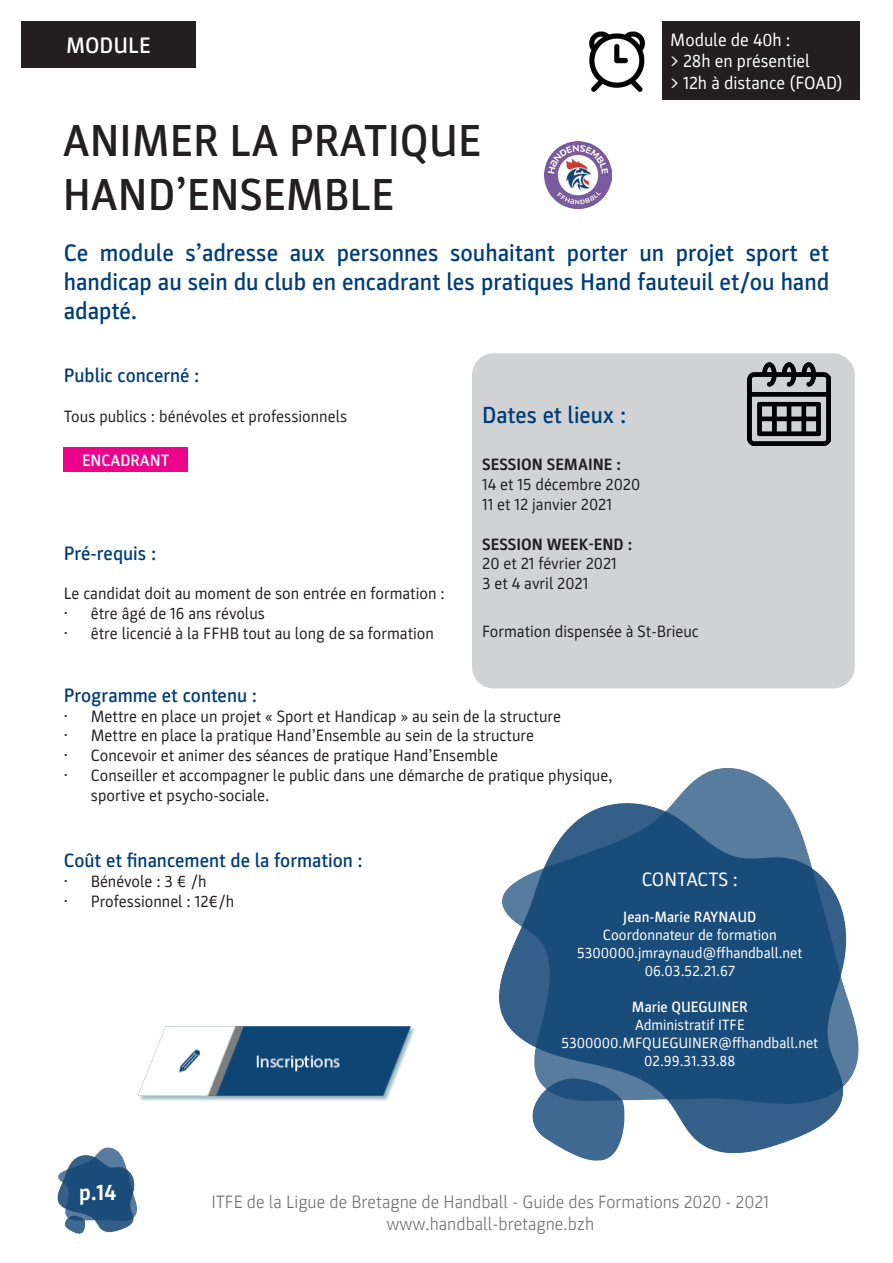
<style>
.page{position:relative;width:893px;height:1263px;background:#fff}
.page>*{position:absolute;margin:0;border:0;box-sizing:border-box;transform-origin:0 0}
.t1{font:500 45px/54px "Parka";color:#231f20}
.t2{font:500 24px/28.8px "Parka";color:#003d76;text-align:justify}
.t3{font:500 23.4px "Parka";color:#003d76}
.t4{font:500 22.5px "Parka";color:#fff}
.t5{font:700 22.5px "Parka";color:#fff}
.t6{font:500 19.5px "Parka";color:#003d76}
.t7{font:19.5px "Parka";color:#fff}
.t8{font:300 18px/21.6px "Parka";color:#6c6d70;text-align:center}
.t9{font:18px/21.6px "Parka";color:#fff}
.t10{font:16.5px/19.8px "Parka";color:#231f20}
.t11{font:700 16.5px "Parka";color:#231f20}
.t12{font:500 16.5px "Parka";color:#fff}
.t13{font:15px/18px "Parka";color:#fff;text-align:center}
.t14{font:500 15px "Parka";color:#fff}
</style>
<div class="page">
<img style="left:57px;top:1147px;width:80px;height:87px">
<div style="left:64px;top:447px;width:124px;height:25px;background:#ed028c"></div>
<div style="left:472px;top:353px;width:383px;height:335px;background:#d1d2d4;border-radius:22px"></div>
<div style="left:21px;top:21px;width:175px;height:47px;background:#231f20"></div>
<div style="left:662px;top:21px;width:197px;height:79px;background:#231f20"></div>
<img style="left:499px;top:768px;width:360px;height:393px">
<img style="left:747px;top:362px;width:83px;height:83px">
<img style="left:589px;top:31px;width:57px;height:61px">
<img style="left:545px;top:141px;width:67px;height:67px">
<img style="left:138px;top:1026px;width:277px;height:75px">
<h3 class="t4" style="left:66px;top:33px;width:86px">MODULE</h3>
<p class="t9" style="left:670px;top:29px;width:174px">Module de 40h :<br>&gt; 28h en présentiel<br>&gt; 12h à distance (FOAD)</p>
<h1 class="t1" style="left:63px;top:114px;width:420px">ANIMER LA PRATIQUE<br>HAND’ENSEMBLE</h1>
<h2 class="t2" style="left:64px;top:239px;width:767px">Ce module s’adresse aux personnes souhaitant porter un projet sport et handicap au sein du club en encadrant les pratiques Hand fauteuil et/ou hand adapté.</h2>
<p class="t6" style="left:64px;top:364px;width:137px">Public concerné :</p>
<p class="t10" style="left:64px;top:406px;width:285px">Tous publics : bénévoles et professionnels</p>
<p class="t12" style="left:82px;top:451px;width:89px">ENCADRANT</p>
<p class="t6" style="left:64px;top:542px;width:94px">Pré-requis :</p>
<p class="t10" style="left:64px;top:584px;width:383px">Le candidat doit au moment de son entrée en formation :</p>
<p class="t10" style="left:64px;top:603px;width:203px">• être âgé de 16 ans révolus</p>
<p class="t10" style="left:64px;top:623px;width:372px">• être licencié à la FFHB tout au long de sa formation</p>
<h3 class="t3" style="left:482px;top:402px;width:146px">Dates et lieux :</h3>
<p class="t11" style="left:482px;top:456px;width:140px">SESSION SEMAINE :</p>
<p class="t10" style="left:482px;top:475px;width:160px">14 et 15 décembre 2020<br>11 et 12 janvier 2021</p>
<p class="t11" style="left:482px;top:535px;width:152px">SESSION WEEK-END :</p>
<p class="t10" style="left:482px;top:554px;width:136px">20 et 21 février 2021<br>3 et 4 avril 2021</p>
<p class="t10" style="left:482px;top:622px;width:218px">Formation dispensée à St-Brieuc</p>
<p class="t6" style="left:64px;top:684px;width:195px">Programme et contenu :</p>
<p class="t10" style="left:64px;top:706px;width:499px">• Mettre en place un projet « Sport et Handicap » au sein de la structure</p>
<p class="t10" style="left:64px;top:726px;width:472px">• Mettre en place la pratique Hand’Ensemble au sein de la structure</p>
<p class="t10" style="left:64px;top:746px;width:436px">• Concevoir et animer des séances de pratique Hand’Ensemble</p>
<p class="t10" style="left:91px;top:765px;width:523px;text-indent:-27px">• Conseiller et accompagner le public dans une démarche de pratique physique, sportive et psycho-sociale.</p>
<p class="t6" style="left:64px;top:850px;width:301px">Coût et financement de la formation :</p>
<p class="t10" style="left:64px;top:872px;width:144px">• Bénévole : 3 € /h</p>
<p class="t10" style="left:64px;top:891px;width:172px">• Professionnel : 12€/h</p>
<p class="t7" style="left:642px;top:868px;width:98px">CONTACTS :</p>
<p class="t14" style="left:623px;top:908px;width:135px">Jean-Marie RAYNAUD</p>
<p class="t13" style="left:577px;top:926px;width:227px">Coordonnateur de formation<br>5300000.jmraynaud@ffhandball.net<br>06.03.52.21.67</p>
<p class="t14" style="left:632px;top:998px;width:117px">Marie QUEGUINER</p>
<p class="t13" style="left:561px;top:1016px;width:258px">Administratif ITFE<br>5300000.MFQUEGUINER@ffhandball.net<br>02.99.31.33.88</p>
<h3 class="t5" style="left:79px;top:1179px;width:38px">p.14</h3>
<p class="t8" style="left:211px;top:1191px;width:559px">ITFE de la Ligue de Bretagne de Handball - Guide des Formations 2020 - 2021 www.handball-bretagne.bzh</p>
</div>
